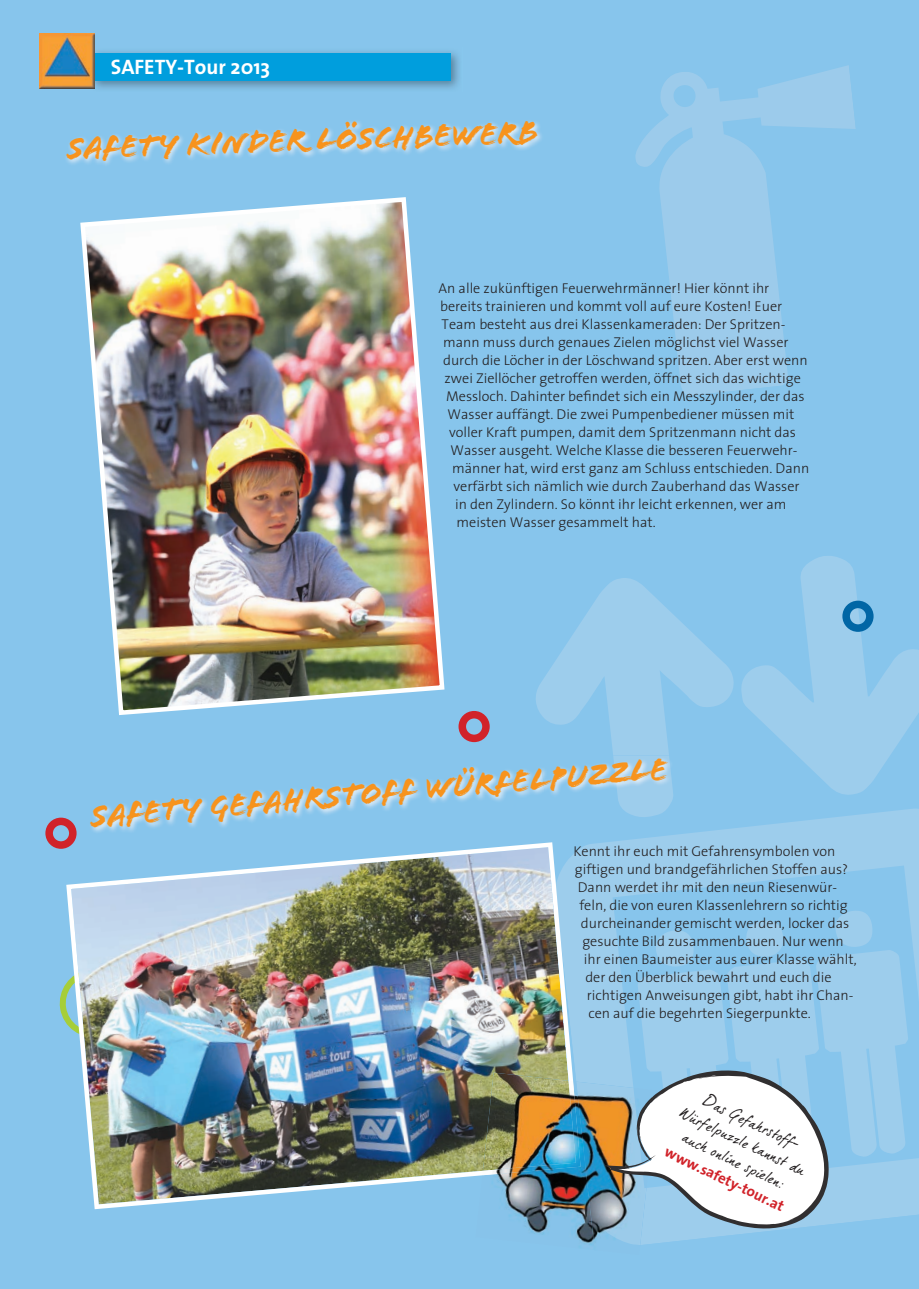
<style>
.page{position:relative;width:919px;height:1289px;background:#fff}
.page>*{position:absolute;margin:0;border:0;box-sizing:border-box;transform-origin:0 0}
.t1{font:33px "Flood Std";color:#f7931d}
.t2{font:700 21px "The Sans";color:#fff}
.t3{font:15px/21px "Dear Joe 5 CASUAL";color:#231f20;text-align:center}
.t4{font:700 15px "The Sans";color:#d1232a}
.t5{font:300 14.25px "The Sans";color:#231f20}
.s1{font-size:18px}
</style>
<div class="page">
<div style="left:0;top:0;width:918px;height:1288px;background:#87c5ec"></div>
<div style="left:45px;top:817px;width:32px;height:31px;border:8px solid #d1232a;border-radius:50%"></div>
<div style="left:458px;top:711px;width:31px;height:31px;border:8px solid #d1232a;border-radius:50%"></div>
<svg style="left:60px;top:984px;width:6px;height:39px"></svg>
<img style="left:94px;top:48px;width:365px;height:41px">
<div style="left:94px;top:53px;width:357px;height:27px;background:#009edd"></div>
<img style="left:39px;top:33px;width:55px;height:56px">
<img style="left:66px;top:121px;width:476px;height:44px">
<img style="left:91px;top:767px;width:431px;height:65px">
<img style="left:66px;top:842px;width:456px;height:367px">
<svg style="left:635px;top:65px;width:221px;height:331px"></svg>
<img style="left:80px;top:197px;width:365px;height:518px">
<img style="left:483px;top:1072px;width:39px;height:8px">
<img style="left:475px;top:1081px;width:47px;height:135px">
<img style="left:482px;top:1080px;width:40px;height:95px">
<svg style="left:522px;top:544px;width:397px;height:706px"></svg>
<h2 class="t2" style="left:111px;top:50px;width:161px">SAFETY-Tour 2013</h2>
<h1 class="t1" style="left:67px;top:129px;width:472px;rotate:-2deg">SAFETY Kinder Löschbewerb</h1>
<p class="t5" style="left:438px;top:277px;width:332px">An alle zukünftigen Feuerwehrmänner! Hier könnt ihr</p>
<p class="t5" style="left:440px;top:295px;width:344px">bereits trainieren und kommt voll auf eure Kosten! Euer</p>
<p class="t5" style="left:441px;top:313px;width:345px">Team besteht aus drei Klassenkameraden: Der Spritzen-</p>
<p class="t5" style="left:443px;top:331px;width:347px">mann muss durch genaues Zielen möglichst viel Wasser</p>
<p class="t5" style="left:443px;top:349px;width:366px">durch die Löcher in der Löschwand spritzen. Aber erst wenn</p>
<p class="t5" style="left:444px;top:367px;width:358px">zwei Ziellöcher getroffen werden, öffnet sich das wichtige</p>
<p class="t5" style="left:446px;top:385px;width:360px">Messloch. Dahinter befindet sich ein Messzylinder, der das</p>
<p class="t5" style="left:447px;top:403px;width:348px">Wasser auffängt. Die zwei Pumpenbediener müssen mit</p>
<p class="t5" style="left:449px;top:421px;width:348px">voller Kraft pumpen, damit dem Spritzenmann nicht das</p>
<p class="t5" style="left:450px;top:439px;width:348px">Wasser ausgeht. Welche Klasse die besseren Feuerwehr-</p>
<p class="t5" style="left:452px;top:457px;width:359px">männer hat, wird erst ganz am Schluss entschieden. Dann</p>
<p class="t5" style="left:453px;top:475px;width:347px">verfärbt sich nämlich wie durch Zauberhand das Wasser</p>
<p class="t5" style="left:455px;top:493px;width:333px">in den Zylindern. So könnt ihr leicht erkennen, wer am</p>
<p class="t5" style="left:456px;top:511px;width:200px">meisten Wasser gesammelt hat.</p>
<h1 class="t1" style="left:89px;top:798px;width:580px;rotate:-5deg">SAFETY Gefahrstoff Würfelpuzzle</h1>
<p class="t5" style="left:573px;top:839px;width:263px">Kennt ihr euch mit Gefahrensymbolen von</p>
<p class="t5" style="left:575px;top:857px;width:275px">giftigen und brandgefährlichen Stoffen aus?</p>
<p class="t5" style="left:578px;top:875px;width:261px">Dann werdet ihr mit den neun Riesenwür-</p>
<p class="t5" style="left:579px;top:893px;width:270px">feln, die von euren Klassenlehrern so richtig</p>
<p class="t5" style="left:581px;top:911px;width:270px">durcheinander gemischt werden, locker das</p>
<p class="t5" style="left:582px;top:929px;width:263px">gesuchte Bild zusammenbauen. Nur wenn</p>
<p class="t5" style="left:583px;top:947px;width:274px">ihr einen Baumeister aus eurer Klasse wählt,</p>
<p class="t5" style="left:585px;top:965px;width:248px">der den Überblick bewahrt und euch die</p>
<p class="t5" style="left:586px;top:983px;width:268px">richtigen Anweisungen gibt, habt ihr Chan-</p>
<p class="t5" style="left:588px;top:1001px;width:224px">cen auf die begehrten Siegerpunkte.</p>
<p class="t3" style="left:693px;top:1083px;width:140px;rotate:25deg"><span class="s1">D</span>as Gefahrstoff-<br>Würfelpuzzle kannst du auch online spielen:</p>
<p class="t4" style="left:670px;top:1139px;width:132px;rotate:25deg">www.safety-tour.at</p>
</div>
